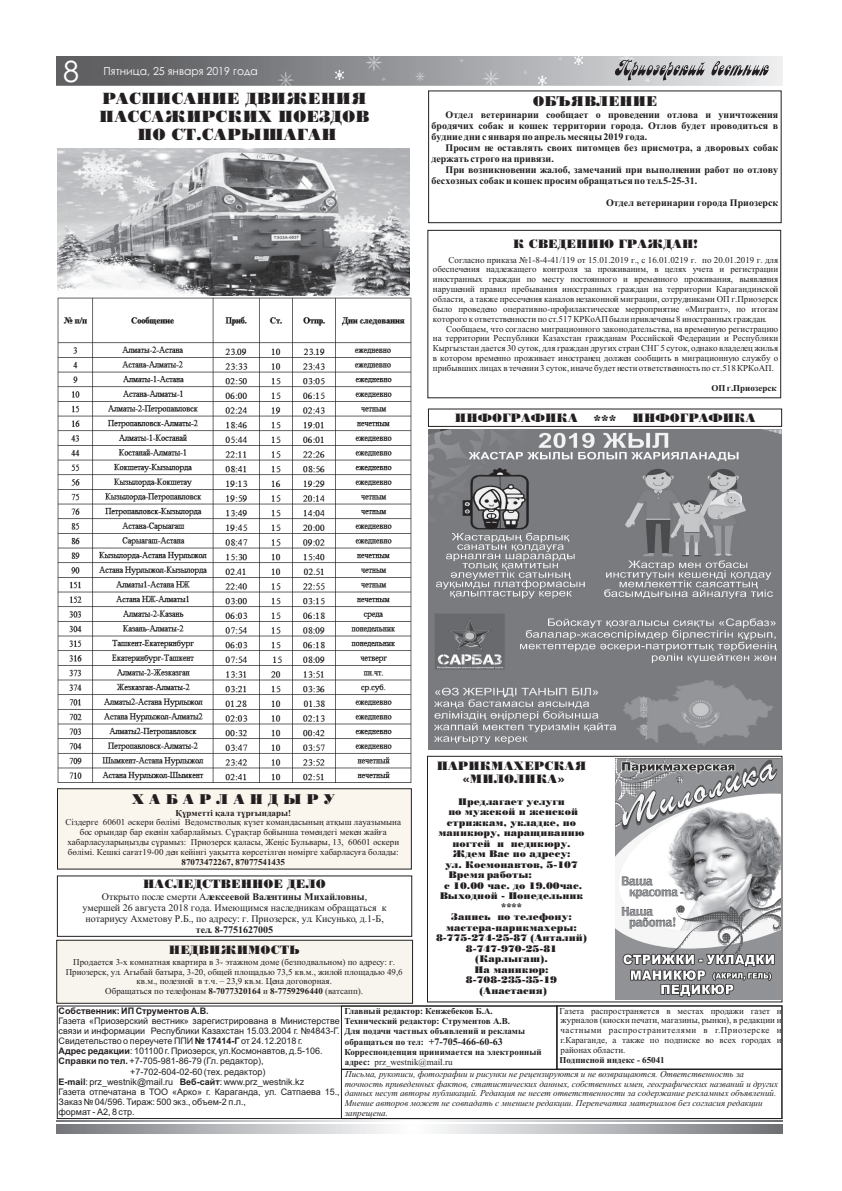
<style>
.page{position:relative;width:842px;height:1191px;background:#fff}
.page>*{position:absolute;margin:0;border:0;box-sizing:border-box;transform-origin:0 0}
.t1{font:29.4px "Century Gothic";color:#fff}
.t2{font:16px/17.7px "KZ Poster";color:#231f20;text-align:center}
.t3{font:14px "KZ Poster";color:#231f20}
.t4{font:12px/13.3px "KZ Poster";color:#231f20;text-align:center}
.t5{font:10.9px "Century Gothic";color:#fff}
.t6{font:10px/11.1px "Times New Roman KZ Bold";color:#231f20}
.t7{font:10px/10.9px "Times New Roman KZ";color:#231f20}
.t8{font:9.5px "KZ Poster";color:#231f20}
.t9{font:9px/9.8px "Times New Roman KZ";color:#231f20;text-align:justify}
.t10{font:9px "Arial";color:#231f20}
.t11{font:italic 9px/10px "Times New Roman";color:#231f20}
.t12{font:700 9px/10px "Times New Roman";color:#231f20}
.t13{font:9px/10px "Times New Roman";color:#231f20;text-align:justify}
.t14{font:9px "Times New Roman KZ Bold";color:#231f20}
.t15{font:700 9px "Arial";color:#231f20}
.s1{font-family:"Times New Roman KZ"}
.s2{font-family:"Times New Roman KZ Bold"}
.s3{font-weight:700}
.s4{font-size:10px}
.s5{font-weight:400}
</style>
<div class="page">
<div style="left:56px;top:939px;width:357px;height:64px;background:#f8f5ef"></div>
<div style="left:57px;top:788px;width:355px;height:81px;background:#faf6ee"></div>
<svg style="left:57px;top:1124px;width:725px;height:9px;background:#b9babc"></svg>
<svg style="left:57px;top:1120px;width:725px;height:1px"></svg>
<div style="left:556px;top:1005px;width:226px;height:64px;border:1px solid #231f20"></div>
<div style="left:341px;top:1005px;width:217px;height:64px;border:1px solid #231f20"></div>
<div style="left:341px;top:1069px;width:441px;height:49px;border:1px solid #231f20"></div>
<img style="left:57px;top:57px;width:725px;height:28px">
<svg style="left:615px;top:59px;width:154px;height:22px;background:#acacae"></svg>
<img style="left:57px;top:148px;width:353px;height:148px">
<img style="left:57px;top:298px;width:355px;height:484px">
<img style="left:616px;top:758px;width:164px;height:241px">
<div style="left:427px;top:756px;width:355px;height:246px;border:1px solid #231f20"></div>
<div style="left:428px;top:230px;width:353px;height:168px;border:1px solid #231f20"></div>
<div style="left:428px;top:91px;width:353px;height:132px;border:1px solid #231f20"></div>
<img style="left:428px;top:429px;width:353px;height:320px">
<div style="left:428px;top:409px;width:354px;height:18px;border:1px solid #231f20"></div>
<h1 class="t1" style="left:63px;top:60px;width:19px">84</h1>
<p class="t5" style="left:104px;top:67px;width:156px">Пятница, 25 января 2019 года</p>
<h2 class="t2" style="left:99px;top:91px;width:272px">РАСПИСАНИЕ ДВИЖЕНИЯ<br>ПАССАЖИРСКИХ ПОЕЗДОВ<br>ПО СТ.САРЫШАГАН</h2>
<h3 class="t3" style="left:533px;top:95px;width:126px">ОБЪЯВЛЕНИЕ</h3>
<p class="t6" style="left:431px;top:110px;width:348px;text-align:justify;text-indent:14px">Отдел ветеринарии сообщает о проведении отлова и уничтожения бродячих собак и кошек территории города. Отлов будет проводиться в будние дни с января по апрель месяцы 2019 года.</p>
<p class="t6" style="left:431px;top:143px;width:348px;text-indent:14px">Просим не оставлять своих питомцев без присмотра, а дворовых собак держать строго на привязи.</p>
<p class="t6" style="left:431px;top:165px;width:348px;text-indent:14px">При возникновении жалоб, замечаний при выполнении работ по отлову бесхозных собак и кошек просим обращаться по тел.5-25-31.</p>
<p class="t6" style="left:606px;top:199px;width:174px">Отдел ветеринарии города Приозерск</p>
<h3 class="t4" style="left:513px;top:239px;width:186px">К СВЕДЕНИЮ ГРАЖДАН!</h3>
<p class="t9" style="left:433px;top:255px;width:347px;text-indent:16px">Согласно приказа №1-8-4-41/119 от 15.01.2019 г., с 16.01.0219 г. по 20.01.2019 г. для обеспечения надлежащего контроля за проживаним, в целях учета и регистрации иностранных граждан по месту постоянного и временного проживания, выявления нарушений правил пребывания иностранных граждан на территории Карагандинской области, а также пресечения каналов незаконной миграции, сотрудниками ОП г.Приозерск было проведено оперативно-профилактическое мерроприятие «Мигрант», по итогам которого к ответственности по ст.517 КРКоАП были привлечены 8 иностранных граждан.</p>
<p class="t9" style="left:433px;top:324px;width:347px;text-indent:13px">Сообщаем, что согласно миграционного законодательства, на временную регистрацию на территории Республики Казахстан гражданам Российской Федерации и Республики Кыргызстан дается 30 суток, для граждан других стран СНГ 5 суток, однако владелец жилья в котором временно проживает иностранец должен сообщить в миграционную службу о прибывших лицах в течении 3 суток, иначе будет нести ответственность по ст.518 КРКоАП.</p>
<p class="t14" style="left:712px;top:385px;width:67px">ОП г.Приозерск</p>
<h3 class="t4" style="left:455px;top:412px;width:124px">ИНФОГРАФИКА</h3>
<h3 class="t4" style="left:633px;top:412px;width:124px">ИНФОГРАФИКА</h3>
<h3 class="t3" style="left:593px;top:414px;width:24px">***</h3>
<h3 class="t3" style="left:132px;top:794px;width:205px">Х А Б А Р Л А Н Д Ы Р У</h3>
<p class="t14" style="left:176px;top:809px;width:117px">Құрметті қала тұрғындары!</p>
<p class="t9" style="left:66px;top:818px;width:337px;text-align:center">Сіздерге 60601 әскери бөлімі Ведомстволық күзет командасының атқыш лауазымына бос орындар бар екенін хабарлаймыз. Сұрақтар бойынша төмендегі мекен жайға хабарласуларыңызды сұрамыз: Приозерск қаласы, Жеңіс Бульвары, 13, 60601 әскери бөлімі. Кешкі сағат19-00 ден кейінгі уақытта көрсетілген нөмірге хабарласуға болады:</p>
<p class="t14" style="left:182px;top:858px;width:105px">87073472267, 87077541435</p>
<h3 class="t4" style="left:143px;top:878px;width:184px">НАСЛЕДСТВЕННОЕ ДЕЛО</h3>
<p class="t6" style="left:102px;top:892px;width:267px"><span class="s1">Открыто после смерти А</span>лексеевой Валентины Михайловны<span class="s1">,</span></p>
<p class="t7" style="left:82px;top:903px;width:306px">умершей 26 августа 2018 года. Имеющимся наследникам обращаться к нотариусу Ахметову Р.Б., по адресу: г. Приозерск, ул. Кисунько, д.1-Б,</p>
<p class="t6" style="left:196px;top:925px;width:79px">тел. 8-7751627005</p>
<h3 class="t4" style="left:169px;top:944px;width:132px">НЕДВИЖИМОСТЬ</h3>
<p class="t9" style="left:66px;top:957px;width:339px;text-align:center">Продается 3-х комнатная квартира в 3- этажном доме (безподвальном) по адресу: г.<br>Приозерск, ул. Агыбай батыра, 3-20, общей площадью 73,5 кв.м., жилой площадью 49,6 кв.м., полезной в т.ч. – 23,9 кв.м. Цена договорная.<br>Обращаться по телефонам <span class="s2">8-7077320164</span> и <span class="s2">8-7759296440</span> (ватсапп).</p>
<h3 class="t4" style="left:437px;top:760px;width:151px">ПАРИКМАХЕРСКАЯ «МИЛОЛИКА»</h3>
<p class="t8" style="left:458px;top:797px;width:108px">Предлагает услуги</p>
<p class="t8" style="left:448px;top:808px;width:131px">по мужской и женской</p>
<p class="t8" style="left:447px;top:818px;width:131px">стрижкам, укладке, по</p>
<p class="t8" style="left:438px;top:829px;width:148px">маникюру, наращиванию</p>
<p class="t8" style="left:452px;top:839px;width:120px">ногтей и педикюру.</p>
<p class="t8" style="left:452px;top:850px;width:120px">Ждем Вас по адресу:</p>
<p class="t8" style="left:445px;top:860px;width:134px">ул. Космонавтов, 5-107</p>
<p class="t8" style="left:449px;top:871px;width:85px">Время работы:</p>
<p class="t8" style="left:444px;top:881px;width:139px">с 10.00 час. до 19.00час.</p>
<p class="t8" style="left:440px;top:892px;width:145px">Выходной - Понедельник</p>
<p class="t8" style="left:501px;top:902px;width:22px">****</p>
<p class="t8" style="left:451px;top:913px;width:122px">Запись по телефону:</p>
<p class="t8" style="left:446px;top:923px;width:132px">мастера-парикмахеры:</p>
<p class="t8" style="left:436px;top:934px;width:153px">8-775-274-25-87 (Анталий)</p>
<p class="t8" style="left:466px;top:944px;width:93px">8-747-970-25-81</p>
<p class="t8" style="left:475px;top:955px;width:74px">(Карлыгаш).</p>
<p class="t8" style="left:475px;top:965px;width:75px">На маникюр:</p>
<p class="t8" style="left:466px;top:976px;width:93px">8-708-235-35-19</p>
<p class="t8" style="left:479px;top:986px;width:69px">(Анастасия)</p>
<p class="t13" style="left:560px;top:1006px;width:223px">Газета распространяется в местах продажи газет и журналов (киоски печати, магазины, рынки), в редакции и частными распространителями в г.Приозерске и г.Караганде, а также по подписке во всех городах и районах области.</p>
<p class="t12" style="left:560px;top:1056px;width:107px">Подписной индекс - 65041</p>
<p class="t11" style="left:345px;top:1069px;width:435px">Письма, рукописи, фотографии и рисунки не рецензируются и не возвращаются. Ответственность за точность приведенных фактов, статистических данных, собственных имен, географических названий и других данных несут авторы публикаций. Редакция не несет ответственности за содержание рекламных объявлений.<br>Мнение авторов может не совпадать с мнением редакции. Перепечатка материалов без согласия редакции запрещена.</p>
<p class="t15" style="left:59px;top:1007px;width:152px">Собственник: ИП Струментов А.В.</p>
<p class="t10" style="left:59px;top:1017px;width:283px">Газета «Приозерский вестник» зарегистрирована в Министерстве</p>
<p class="t10" style="left:59px;top:1027px;width:283px">связи и информации Республики Казахстан 15.03.2004 г. №4843-Г.</p>
<p class="t10" style="left:59px;top:1037px;width:246px">Свидетельство о переучете ППИ <span class="s3">№ 17414-Г</span> от 24.12.2018 г.</p>
<p class="t10" style="left:59px;top:1047px;width:265px"><span class="s3">Адрес редакции</span>: 101100 г. Приозерск, ул.Космонавтов, д.5-106.</p>
<p class="t10" style="left:59px;top:1058px;width:207px"><span class="s3">Справки по тел.</span> +7-705-981-86-79 (Гл. редактор),</p>
<p class="t10" style="left:130px;top:1068px;width:137px">+7-702-604-02-60 (тех. редактор)</p>
<p class="t10" style="left:59px;top:1078px;width:247px"><span class="s3">Е-mail</span>: prz_westnik@mail.ru <span class="s3">Веб-сайт</span>: www.prz_westnik.kz</p>
<p class="t10" style="left:59px;top:1088px;width:283px">Газета отпечатана в ТОО «Арко» г. Караганда, ул. Сатпаева 15.,</p>
<p class="t10" style="left:59px;top:1098px;width:189px">Заказ № 04/596. Тираж: 500 экз., объем-2 п.л.,</p>
<p class="t10" style="left:59px;top:1108px;width:78px">формат - А2, 8 стр.</p>
<p class="t12" style="left:344px;top:1006px;width:182px">Главный редактор: Кенжебеков Б.А.<br>Технический редактор: Струментов А.В.<br>Для подачи частных объявлений и рекламы</p>
<p class="t12" style="left:344px;top:1037px;width:199px">обращаться по тел: <span class="s4">+7-705-466-60-63<br></span>Корреспонденция принимается на электронный адрес: <span class="s5">prz_westnik@mail.ru</span></p>
</div>
